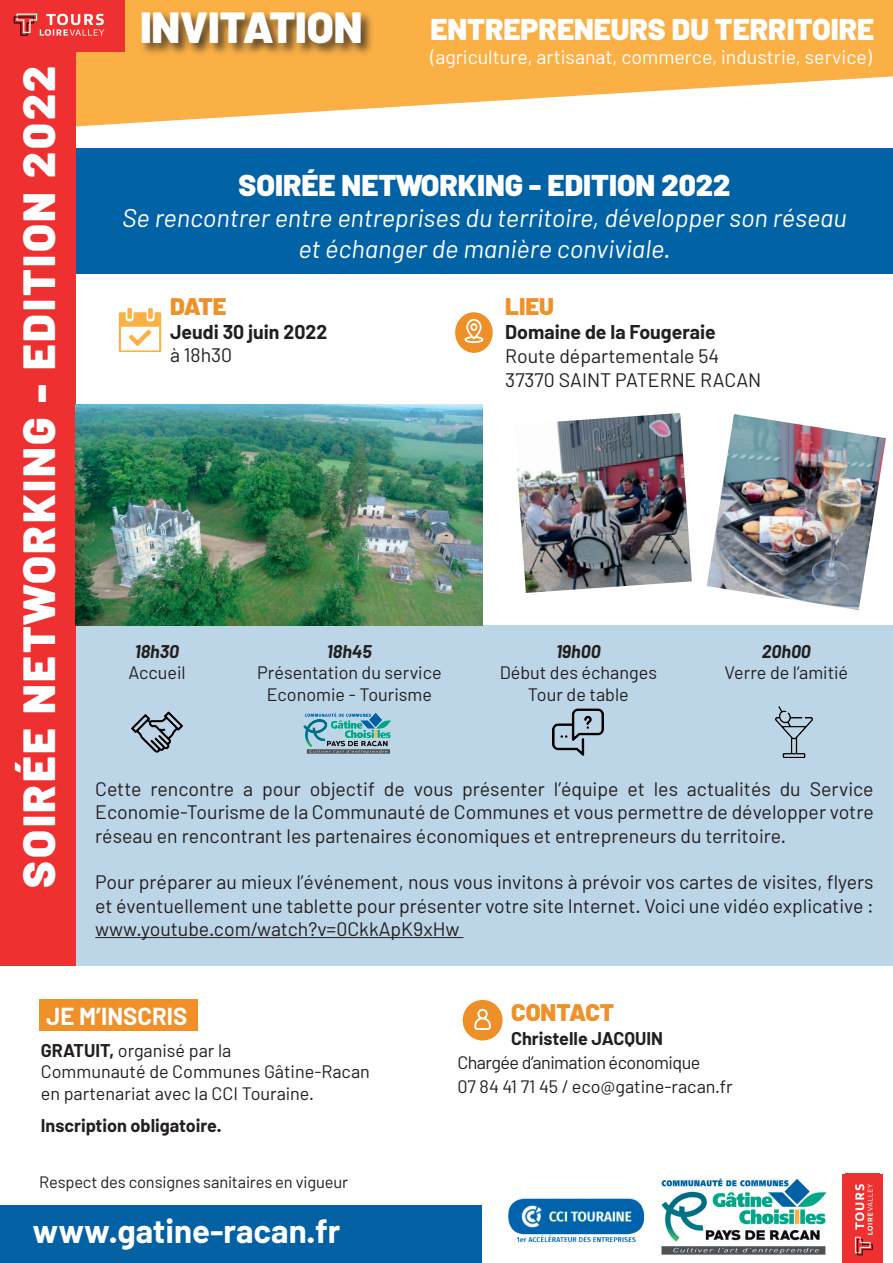
<style>
.page{position:relative;width:893px;height:1263px;background:#fff}
.page>*{position:absolute;margin:0;border:0;box-sizing:border-box;transform-origin:0 0}
.t1{font:900 45px "Barlow";letter-spacing:.06em;color:#fff}
.t2{font:900 43.5px "Barlow";color:#fff}
.t3{font:700 33px "Barlow";color:#fff}
.t4{font:900 30px "Barlow";color:#fff}
.t5{font:italic 25.5px/30.6px "Barlow";color:#fff;text-align:center}
.t6{font:900 24px "Barlow";color:#ef9128}
.t7{font:700 24px "Barlow";color:#fff}
.t8{font:19.5px/23.4px "Barlow";color:#231f20;text-align:justify}
.t9{font:19.5px "Barlow";color:#fff}
.t10{font:700 19.5px "Barlow";color:#231f20}
.t11{font:18px/21.6px "Barlow";color:#231f20;text-align:center}
.t12{font:18px/24px "Barlow";letter-spacing:-.03em;color:#231f20}
.t13{font:700 18px "Barlow";color:#231f20}
.t14{font:italic 700 18px "Barlow";color:#231f20}
.t15{font:16.5px "Barlow";letter-spacing:-.01em;color:#231f20}
.s1{font-weight:700}
</style>
<div class="page">
<svg style="left:75px;top:0;width:818px;height:131px;fill:#fbb046"></svg>
<div style="left:75px;top:148px;width:818px;height:126px;background:#0162a6"></div>
<div style="left:39px;top:999px;width:159px;height:32px;background:#ef9128"></div>
<div style="left:74px;top:625px;width:819px;height:340px;background:#bdd6e7"></div>
<hr style="left:95px;top:937px;width:368px;height:1px;background:#231f20">
<div style="left:0;top:1205px;width:893px;height:58px;background:#0361a4"></div>
<div style="left:0;top:40px;width:75px;height:925px;background:#ee3031"></div>
<div style="left:140px;top:10px;width:235px;height:47px;background:#231f20;opacity:.75"></div>
<div style="left:483px;top:1187px;width:410px;height:76px;background:#fff"></div>
<img style="left:661px;top:1178px;width:166px;height:77px">
<img style="left:75px;top:404px;width:408px;height:221px">
<svg style="left:463px;top:1000px;width:40px;height:40px"></svg>
<img style="left:119px;top:308px;width:43px;height:43px">
<svg style="left:455px;top:312px;width:38px;height:41px"></svg>
<img style="left:507px;top:1198px;width:138px;height:45px">
<div style="left:842px;top:1174px;width:41px;height:88px;background:#ee3031"></div>
<img style="left:854px;top:1183px;width:19px;height:73px">
<img style="left:775px;top:706px;width:38px;height:51px">
<img style="left:132px;top:711px;width:51px;height:42px">
<img style="left:553px;top:708px;width:51px;height:48px">
<img style="left:303px;top:712px;width:88px;height:42px">
<img style="left:517px;top:413px;width:175px;height:180px">
<img style="left:707px;top:414px;width:179px;height:196px">
<div style="left:0;top:0;width:124px;height:51px;background:#ee3031"></div>
<img style="left:13px;top:13px;width:92px;height:23px">
<h1 class="t1" style="left:11px;top:887px;width:823px;rotate:-90deg">SOIRÉE NETWORKING - EDITION 2022</h1>
<h2 class="t2" style="left:140px;top:1px;width:224px">INVITATION</h2>
<h3 class="t4" style="left:430px;top:11px;width:445px">ENTREPRENEURS DU TERRITOIRE</h3>
<p class="t9" style="left:430px;top:45px;width:443px">(agriculture, artisanat, commerce, industrie, service)</p>
<h3 class="t4" style="left:238px;top:167px;width:493px">SOIRÉE NETWORKING - EDITION 2022</h3>
<h3 class="t5" style="left:122px;top:202px;width:726px">Se rencontrer entre entreprises du territoire, développer son réseau et échanger de manière conviviale.</h3>
<p class="t6" style="left:170px;top:292px;width:58px">DATE</p>
<p class="t10" style="left:170px;top:320px;width:159px">Jeudi 30 juin 2022</p>
<p class="t8" style="left:170px;top:343px;width:64px">à 18h30</p>
<p class="t6" style="left:505px;top:292px;width:50px">LIEU</p>
<p class="t10" style="left:505px;top:320px;width:212px">Domaine de la Fougeraie</p>
<p class="t8" style="left:505px;top:344px;width:257px;line-height:24px">Route départementale 54<br>37370 SAINT PATERNE RACAN</p>
<p class="t14" style="left:135px;top:640px;width:46px">18h30</p>
<p class="t11" style="left:128px;top:662px;width:59px">Accueil</p>
<p class="t14" style="left:327px;top:640px;width:46px">18h45</p>
<p class="t11" style="left:257px;top:662px;width:186px">Présentation du service<br>Economie - Tourisme</p>
<p class="t14" style="left:556px;top:640px;width:46px">19h00</p>
<p class="t11" style="left:500px;top:662px;width:159px">Début des échanges<br>Tour de table</p>
<p class="t14" style="left:762px;top:640px;width:51px">20h00</p>
<p class="t11" style="left:724px;top:662px;width:125px">Verre de l’amitié</p>
<p class="t8" style="left:95px;top:776px;width:780px">Cette rencontre a pour objectif de vous présenter l’équipe et les actualités du Service Economie-Tourisme de la Communauté de Communes et vous permettre de développer votre réseau en rencontrant les partenaires économiques et entrepreneurs du territoire.</p>
<p class="t8" style="left:95px;top:870px;width:780px">Pour préparer au mieux l’événement, nous vous invitons à prévoir vos cartes de visites, flyers et éventuellement une tablette pour présenter votre site Internet. Voici une vidéo explicative : www.youtube.com/watch?v=0CkkApK9xHw</p>
<p class="t7" style="left:46px;top:1001px;width:143px">JE M’INSCRIS</p>
<p class="t11" style="left:41px;top:1039px;width:331px;text-align:left"><span class="s1">GRATUIT,</span> organisé par la<br>Communauté de Communes Gâtine-Racan en partenariat avec la CCI Touraine.</p>
<p class="t13" style="left:41px;top:1114px;width:182px">Inscription obligatoire.</p>
<p class="t15" style="left:39px;top:1171px;width:310px">Respect des consignes sanitaires en vigueur</p>
<h3 class="t3" style="left:33px;top:1210px;width:309px">www.gatine-racan.fr</h3>
<p class="t6" style="left:511px;top:997px;width:105px">CONTACT</p>
<p class="t13" style="left:511px;top:1027px;width:153px">Christelle JACQUIN</p>
<p class="t12" style="left:457px;top:1050px;width:277px">Chargée d’animation économique<br>07 84 41 71 45 / eco@gatine-racan.fr</p>
</div>
